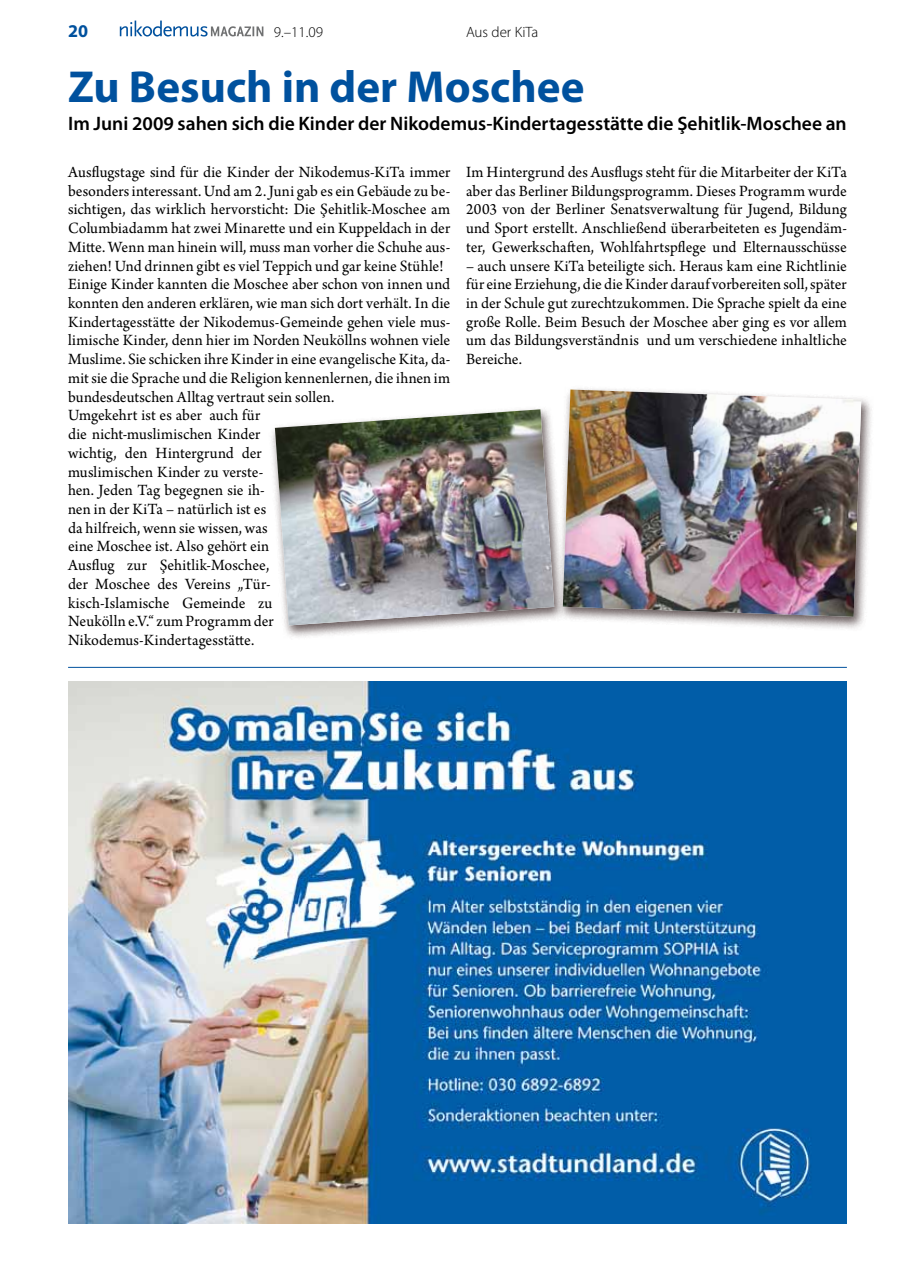
<style>
.page{position:relative;width:898px;height:1272px;background:#fff}
.page>*{position:absolute;margin:0;border:0;box-sizing:border-box;transform-origin:0 0}
.t1{font:700 45px "Myriad Pro";color:#00519e}
.t2{font:600 19.5px "Myriad Pro";color:#000}
.t3{font:700 18px "Myriad Pro";color:#00519e}
.t4{font:16.5px/18.8px "Arno Pro";color:#000;text-align:justify}
.t5{font:300 15px "Myriad Pro";color:#000}
</style>
<div class="page">
<svg style="left:120px;top:21px;width:143px;height:16px"></svg>
<img style="left:68px;top:681px;width:778px;height:542px">
<hr style="left:68px;top:667px;width:778px;height:1px;background:#00519e">
<div style="left:268px;top:405px;width:298px;height:235px;background:#372627;opacity:.75"></div>
<img style="left:275px;top:409px;width:279px;height:216px">
<div style="left:556px;top:385px;width:317px;height:247px;background:#372627;opacity:.75"></div>
<img style="left:562px;top:389px;width:298px;height:228px">
<p class="t3" style="left:68px;top:19px;width:21px">20</p>
<p class="t5" style="left:274px;top:23px;width:51px">9.–11.09</p>
<p class="t5" style="left:466px;top:23px;width:74px">Aus der KiTa</p>
<h1 class="t1" style="left:68px;top:58px;width:517px">Zu Besuch in der Moschee</h1>
<p class="t2" style="left:68px;top:111px;width:780px">Im Juni 2009 sahen sich die Kinder der Nikodemus-Kindertagesstätte die Şehitlik-Moschee an</p>
<p class="t4" style="left:68px;top:163px;width:383px;text-align:left">Ausflugstage sind für die Kinder der Nikodemus-KiTa immer besonders interessant. Und am 2. Juni gab es ein Gebäude zu be&shy;sichtigen, das wirklich hervorsticht: Die Şehitlik-Moschee am Columbiadamm hat zwei Minarette und ein Kuppeldach in der Mitte. Wenn man hinein will, muss man vorher die Schuhe aus&shy;ziehen! Und drinnen gibt es viel Teppich und gar keine Stühle!<br>Einige Kinder kannten die Moschee aber schon von innen und konnten den anderen erklären, wie man sich dort verhält. In die Kindertagesstätte der Nikodemus-Gemeinde gehen viele mus&shy;limische Kinder, denn hier im Norden Neuköllns wohnen viele Muslime. Sie schicken ihre Kinder in eine evangelische Kita, da&shy;mit sie die Sprache und die Religion kennenlernen, die ihnen im bundesdeutschen Alltag vertraut sein sollen.<br>Umgekehrt ist es aber auch für<br>die nicht-muslimischen Kinder<br>wichtig, den Hintergrund der<br>muslimischen Kinder zu verste-<br>hen. Jeden Tag begegnen sie ih-<br>nen in der KiTa – natürlich ist es<br>da hilfreich, wenn sie wissen, was<br>eine Moschee ist. Also gehört ein<br>Ausflug zur Şehitlik-Moschee,<br>der Moschee des Vereins „Tür-<br>kisch-Islamische Gemeinde zu<br>Neukölln e.V.“ zum Programm der Nikodemus-Kindertagesstätte.</p>
<p class="t4" style="left:466px;top:163px;width:382px">Im Hintergrund des Ausflugs steht für die Mitarbeiter der KiTa aber das Berliner Bildungsprogramm. Dieses Programm wurde 2003 von der Berliner Senatsverwaltung für Jugend, Bildung und Sport erstellt. Anschließend überarbeiteten es Jugendäm&shy;ter, Gewerkschaften, Wohlfahrtspflege und Elternausschüsse</p>
<p class="t4" style="left:466px;top:257px;width:382px">– auch unsere KiTa beteiligte sich. Heraus kam eine Richtlinie für eine Erziehung, die die Kinder darauf vorbereiten soll, später in der Schule gut zurechtzukommen. Die Sprache spielt da eine große Rolle. Beim Besuch der Moschee aber ging es vor allem um das Bildungsverständnis und um verschiedene inhaltliche Bereiche.</p>
</div>
